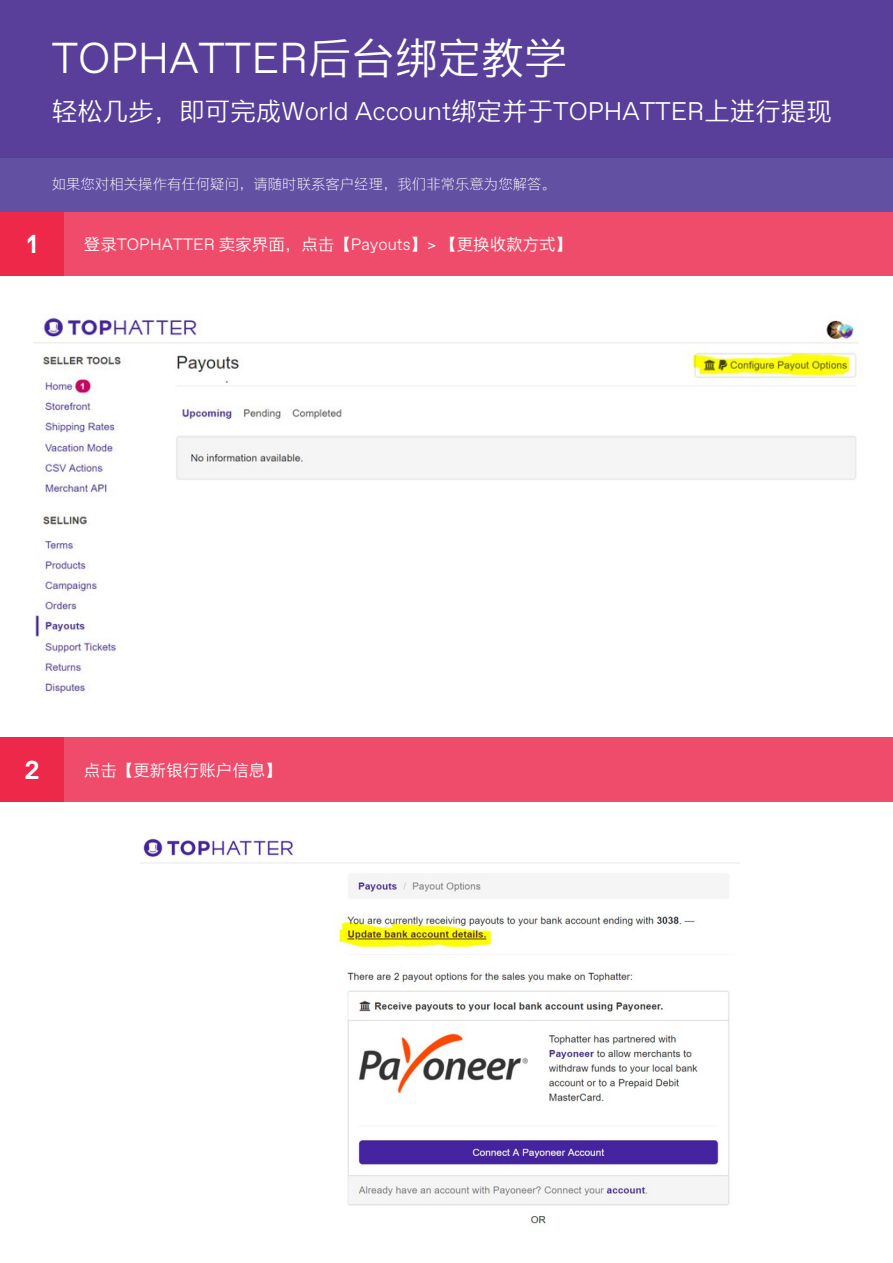
<style>
.page{position:relative;width:893px;height:1263px;background:#fff}
.page>*{position:absolute;margin:0;border:0;box-sizing:border-box;transform-origin:0 0}
.t1{font:300 43.2px "Favorit Worldfirst";color:#fff}
.t2{font:700 25.95px "Favorit Worldfirst";color:#fff}
.t3{font:300 25.5px "Favorit Worldfirst";color:#fff}
.t4{font:16.5px "M Ying Hei PRC W4";color:#fff}
.t5{font:14.4px "M Ying Hei PRC W3";color:#fff}
.s1{font-family:"M Ying Hei PRC W4";font-weight:400}
.s2{font-family:"Favorit Worldfirst";font-weight:300}
</style>
<div class="page">
<div style="left:0;top:0;width:893px;height:159px;background:#593f99"></div>
<div style="left:0;top:211px;width:65px;height:65px;background:#ee2848"></div>
<div style="left:0;top:737px;width:65px;height:65px;background:#ee2848"></div>
<div style="left:65px;top:737px;width:828px;height:65px;background:#ef4c6b"></div>
<div style="left:65px;top:210px;width:828px;height:66px;background:#ef4c6b"></div>
<div style="left:0;top:158px;width:893px;height:53px;background:#6250a2"></div>
<img style="left:34px;top:315px;width:825px;height:379px">
<img style="left:141px;top:838px;width:599px;height:386px">
<h1 class="t1" style="left:52px;top:29px;width:517px">TOPHATTER<span class="s1">后台绑定教学</span></h1>
<h3 class="t3" style="left:52px;top:94px;width:782px"><span class="s1">轻松几步，即可完成</span>World Account<span class="s1">绑定并于</span>TOPHATTER<span class="s1">上进行提现</span></h3>
<p class="t5" style="left:52px;top:175px;width:506px">如果您对相关操作有任何疑问，请随时联系客户经理，我们非常乐意为您解答。</p>
<h2 class="t2" style="left:27px;top:226px;width:12px">1</h2>
<p class="t4" style="left:84px;top:233px;width:490px">登录<span class="s2">TOPHATTER</span> 卖家界面，点击【<span class="s2">Payouts</span>】<span class="s2">&gt;</span> 【更换收款方式】</p>
<h2 class="t2" style="left:24px;top:753px;width:17px">2</h2>
<p class="t4" style="left:84px;top:760px;width:200px">点击【更新银行账户信息】</p>
</div>
